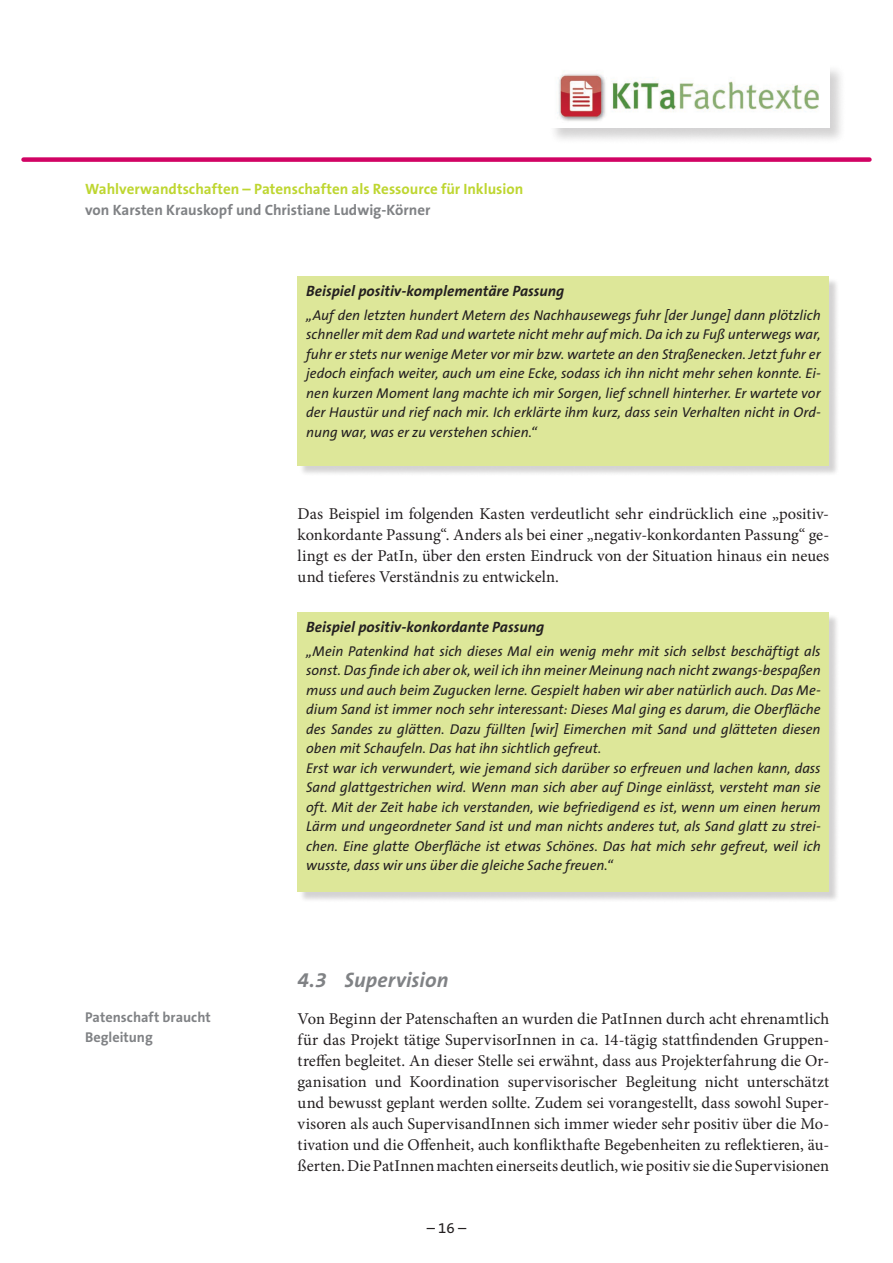
<style>
.page{position:relative;width:893px;height:1263px;background:#fff}
.page>*{position:absolute;margin:0;border:0;box-sizing:border-box;transform-origin:0 0}
.Überschrift_2{font:italic 700 21px "The Sans B7";letter-spacing:.005em;color:#808285}
.Studientext-Fließtex{font:16.5px/21px "Minion Pro";color:#231f20;text-align:justify}
.t1{font:italic 700 15px "The Sans B7";letter-spacing:.005em;color:#231f20}
.t2{font:700 15px "The Sans B7";color:#bed630}
.t3{font:700 15px "The Sans B7";color:#808285}
.t4{font:15px "The Sans B5 Plain";color:#231f20}
.t5{font:italic 14.25px/19.5px "The Sans B5 Plain";color:#231f20;text-align:justify}
.t6{font:700 14.25px/19.5px "The Sans B7";letter-spacing:.005em;color:#808285}
</style>
<div class="page">
<div style="left:24px;top:157px;width:845px;height:5px;background:#d10364"></div>
<div style="left:548px;top:63px;width:298px;height:82px;background:#231f20;opacity:.2"></div>
<img style="left:549px;top:64px;width:280px;height:64px">
<div style="left:299px;top:278px;width:541px;height:198px;background:#231f20;opacity:.2"></div>
<div style="left:298px;top:276px;width:531px;height:189px;background:#dde799"></div>
<div style="left:299px;top:614px;width:541px;height:288px;background:#231f20;opacity:.2"></div>
<div style="left:298px;top:612px;width:531px;height:279px;background:#dde799"></div>
<p class="t2" style="left:85px;top:181px;width:440px">Wahlverwandtschaften – Patenschaften als Ressource für Inklusion</p>
<p class="t3" style="left:85px;top:202px;width:347px">von Karsten Krauskopf und Christiane Ludwig-Körner</p>
<p class="t1" style="left:306px;top:283px;width:260px">Beispiel positiv-komplementäre Passung</p>
<p class="t5" style="left:306px;top:306px;width:516px">„Auf den letzten hundert Metern des Nachhausewegs fuhr [der Junge] dann plötzlich schneller mit dem Rad und wartete nicht mehr auf mich. Da ich zu Fuß unterwegs war, fuhr er stets nur wenige Meter vor mir bzw. wartete an den Straßenecken. Jetzt fuhr er jedoch einfach weiter, auch um eine Ecke, sodass ich ihn nicht mehr sehen konnte. Ei&shy;nen kurzen Moment lang machte ich mir Sorgen, lief schnell hinterher. Er wartete vor der Haustür und rief nach mir. Ich erklärte ihm kurz, dass sein Verhalten nicht in Ord&shy;nung war, was er zu verstehen schien.“</p>
<p class="Studientext-Fließtex" style="left:298px;top:504px;width:533px">Das Beispiel im folgenden Kasten verdeutlicht sehr eindrücklich eine „positiv&shy;konkordante Passung“. Anders als bei einer „negativ-konkordanten Passung“ ge&shy;lingt es der PatIn, über den ersten Eindruck von der Situation hinaus ein neues und tieferes Verständnis zu entwickeln.</p>
<p class="t6" style="left:85px;top:1008px;width:127px">Patenschaft braucht<br>Begleitung</p>
<p class="t1" style="left:306px;top:619px;width:240px">Beispiel positiv-konkordante Passung</p>
<p class="t5" style="left:306px;top:642px;width:516px;text-align:left">„Mein Patenkind hat sich dieses Mal ein wenig mehr mit sich selbst beschäftigt als sonst. Das finde ich aber ok, weil ich ihn meiner Meinung nach nicht zwangs-bespaßen muss und auch beim Zugucken lerne. Gespielt haben wir aber natürlich auch. Das Me&shy;dium Sand ist immer noch sehr interessant: Dieses Mal ging es darum, die Oberfläche des Sandes zu glätten. Dazu füllten [wir] Eimerchen mit Sand und glätteten diesen oben mit Schaufeln. Das hat ihn sichtlich gefreut.<br>Erst war ich verwundert, wie jemand sich darüber so erfreuen und lachen kann, dass Sand glattgestrichen wird. Wenn man sich aber auf Dinge einlässt, versteht man sie oft. Mit der Zeit habe ich verstanden, wie befriedigend es ist, wenn um einen herum Lärm und ungeordneter Sand ist und man nichts anderes tut, als Sand glatt zu strei&shy;chen. Eine glatte Oberfläche ist etwas Schönes. Das hat mich sehr gefreut, weil ich wusste, dass wir uns über die gleiche Sache freuen.“</p>
<p class="Überschrift_2" style="left:298px;top:968px;width:152px">4.3 Supervision</p>
<p class="Studientext-Fließtex" style="left:298px;top:1008px;width:533px">Von Beginn der Patenschaften an wurden die PatInnen durch acht ehrenamtlich für das Projekt tätige SupervisorInnen in ca. 14-tägig stattfindenden Gruppen&shy;treffen begleitet. An dieser Stelle sei erwähnt, dass aus Projekterfahrung die Or&shy;ganisation und Koordination supervisorischer Begleitung nicht unterschätzt und bewusst geplant werden sollte. Zudem sei vorangestellt, dass sowohl Super&shy;visoren als auch SupervisandInnen sich immer wieder sehr positiv über die Mo&shy;tivation und die Offenheit, auch konflikthafte Begebenheiten zu reflektieren, äu&shy;ßerten. Die PatInnen machten einerseits deutlich, wie positiv sie die Supervisionen</p>
<p class="t4" style="left:427px;top:1219px;width:41px">– 16 –</p>
</div>
